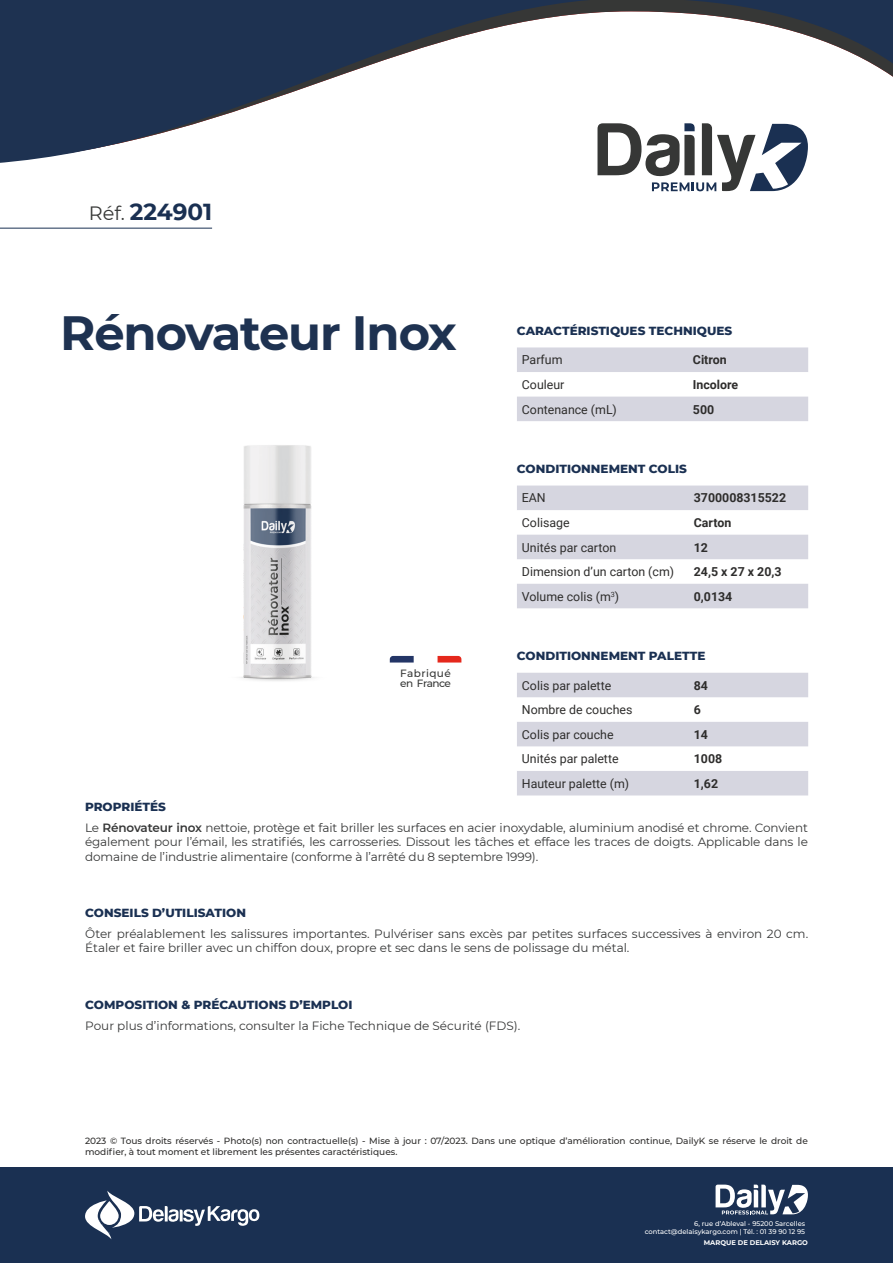
<style>
.page{position:relative;width:893px;height:1263px;background:#fff}
.page>*{position:absolute;margin:0;border:0;box-sizing:border-box;transform-origin:0 0}
.t1{font:700 48px "Montserrat";letter-spacing:-.025em;color:#1e3251}
.t2{font:700 23.1px "Montserrat";letter-spacing:-.005em;color:#1a3052}
.t3{font:12.3px "Roboto";color:#2e2d2c}
.t4{font:700 12.3px "Roboto";color:#2e2d2c}
.t5{font:12px/14.4px "Montserrat";color:#363737}
.t6{font:800 12px "Montserrat";color:#1a3052}
.t7{font:500 10.5px/10.5px "Montserrat";letter-spacing:.02em;color:#363736}
.t8{font:500 9px/10.8px "Montserrat";color:#2e2d2c}
.t9{font:500 6.75px/8.1px "Montserrat";color:#fff;text-align:right}
.t10{font:700 6.75px "Montserrat";color:#fff}
.s1{font-weight:400;font-size:19.35px;color:#363736}
.s2{font-weight:600}
</style>
<div class="page">
<div style="left:0;top:1167px;width:893px;height:96px;background:#1a3052"></div>
<svg style="left:716px;top:1184px;width:92px;height:30px"></svg>
<svg style="left:85px;top:1191px;width:174px;height:48px"></svg>
<svg style="left:0;top:0;width:893px;height:163px"></svg>
<svg style="left:597px;top:123px;width:211px;height:68px"></svg>
<svg style="left:438px;top:656px;width:23px;height:6px"></svg>
<svg style="left:390px;top:656px;width:24px;height:6px"></svg>
<svg style="left:517px;top:347px;width:291px;height:74px"></svg>
<svg style="left:517px;top:485px;width:291px;height:123px"></svg>
<svg style="left:517px;top:673px;width:291px;height:122px"></svg>
<img style="left:240px;top:445px;width:150px;height:236px">
<hr style="left:0;top:228px;width:212px;height:1px;background:#1a3052">
<h2 class="t2" style="left:89px;top:195px;width:125px"><span class="s1">Réf.</span> 224901</h2>
<h1 class="t1" style="left:60px;top:298px;width:398px">Rénovateur Inox</h1>
<p class="t6" style="left:85px;top:798px;width:82px">PROPRIÉTÉS</p>
<p class="t7" style="left:400px;top:667px;width:52px">Fabriqué en France</p>
<p class="t6" style="left:517px;top:322px;width:217px">CARACTÉRISTIQUES TECHNIQUES</p>
<p class="t3" style="left:522px;top:351px;width:42px">Parfum</p>
<p class="t4" style="left:693px;top:351px;width:35px">Citron</p>
<p class="t3" style="left:522px;top:376px;width:44px">Couleur</p>
<p class="t4" style="left:693px;top:376px;width:47px">Incolore</p>
<p class="t3" style="left:522px;top:400px;width:97px">Contenance (mL)</p>
<p class="t4" style="left:693px;top:400px;width:23px">500</p>
<p class="t6" style="left:517px;top:460px;width:172px">CONDITIONNEMENT COLIS</p>
<p class="t3" style="left:522px;top:489px;width:25px">EAN</p>
<p class="t4" style="left:694px;top:489px;width:94px">3700008315522</p>
<p class="t3" style="left:522px;top:514px;width:49px">Colisage</p>
<p class="t4" style="left:694px;top:514px;width:39px">Carton</p>
<p class="t3" style="left:522px;top:539px;width:96px">Unités par carton</p>
<p class="t4" style="left:694px;top:539px;width:16px">12</p>
<p class="t3" style="left:522px;top:563px;width:154px">Dimension d’un carton (cm)</p>
<p class="t4" style="left:694px;top:563px;width:89px">24,5 x 27 x 20,3</p>
<p class="t3" style="left:522px;top:588px;width:99px">Volume colis (m<sup>3</sup>)</p>
<p class="t4" style="left:694px;top:588px;width:40px">0,0134</p>
<p class="t6" style="left:517px;top:647px;width:190px">CONDITIONNEMENT PALETTE</p>
<p class="t3" style="left:522px;top:677px;width:91px">Colis par palette</p>
<p class="t4" style="left:694px;top:677px;width:16px">84</p>
<p class="t3" style="left:522px;top:701px;width:112px">Nombre de couches</p>
<p class="t4" style="left:694px;top:701px;width:9px">6</p>
<p class="t3" style="left:522px;top:726px;width:93px">Colis par couche</p>
<p class="t4" style="left:694px;top:726px;width:16px">14</p>
<p class="t3" style="left:522px;top:750px;width:98px">Unités par palette</p>
<p class="t4" style="left:694px;top:750px;width:30px">1008</p>
<p class="t3" style="left:522px;top:775px;width:109px">Hauteur palette (m)</p>
<p class="t4" style="left:694px;top:775px;width:26px">1,62</p>
<p class="t5" style="left:85px;top:820px;width:724px;text-align:justify">Le <span class="s2">Rénovateur inox</span> nettoie, protège et fait briller les surfaces en acier inoxydable, aluminium anodisé et chrome. Convient également pour l’émail, les stratifiés, les carrosseries. Dissout les tâches et efface les traces de doigts. Applicable dans le domaine de l’industrie alimentaire (conforme à l’arrêté du 8 septembre 1999).</p>
<p class="t6" style="left:85px;top:904px;width:162px">CONSEILS D’UTILISATION</p>
<p class="t5" style="left:85px;top:926px;width:724px">Ôter préalablement les salissures importantes. Pulvériser sans excès par petites surfaces successives à environ 20 cm.<br>Étaler et faire briller avec un chiffon doux, propre et sec dans le sens de polissage du métal.</p>
<p class="t6" style="left:85px;top:995px;width:269px">COMPOSITION &amp; PRÉCAUTIONS D’EMPLOI</p>
<p class="t5" style="left:85px;top:1018px;width:437px">Pour plus d’informations, consulter la Fiche Technique de Sécurité (FDS).</p>
<p class="t8" style="left:85px;top:1135px;width:724px">2023 © Tous droits réservés - Photo(s) non contractuelle(s) - Mise à jour : 07/2023. Dans une optique d’amélioration continue, DailyK se réserve le droit de modifier, à tout moment et librement les présentes caractéristiques.</p>
<p class="t9" style="left:645px;top:1219px;width:162px">6, rue d’Ableval - 95200 Sarcelles contact@delaisykargo.com | Tél. : 01 39 90 12 95</p>
<p class="t10" style="left:704px;top:1238px;width:106px">MARQUE DE DELAISY KARGO</p>
</div>
